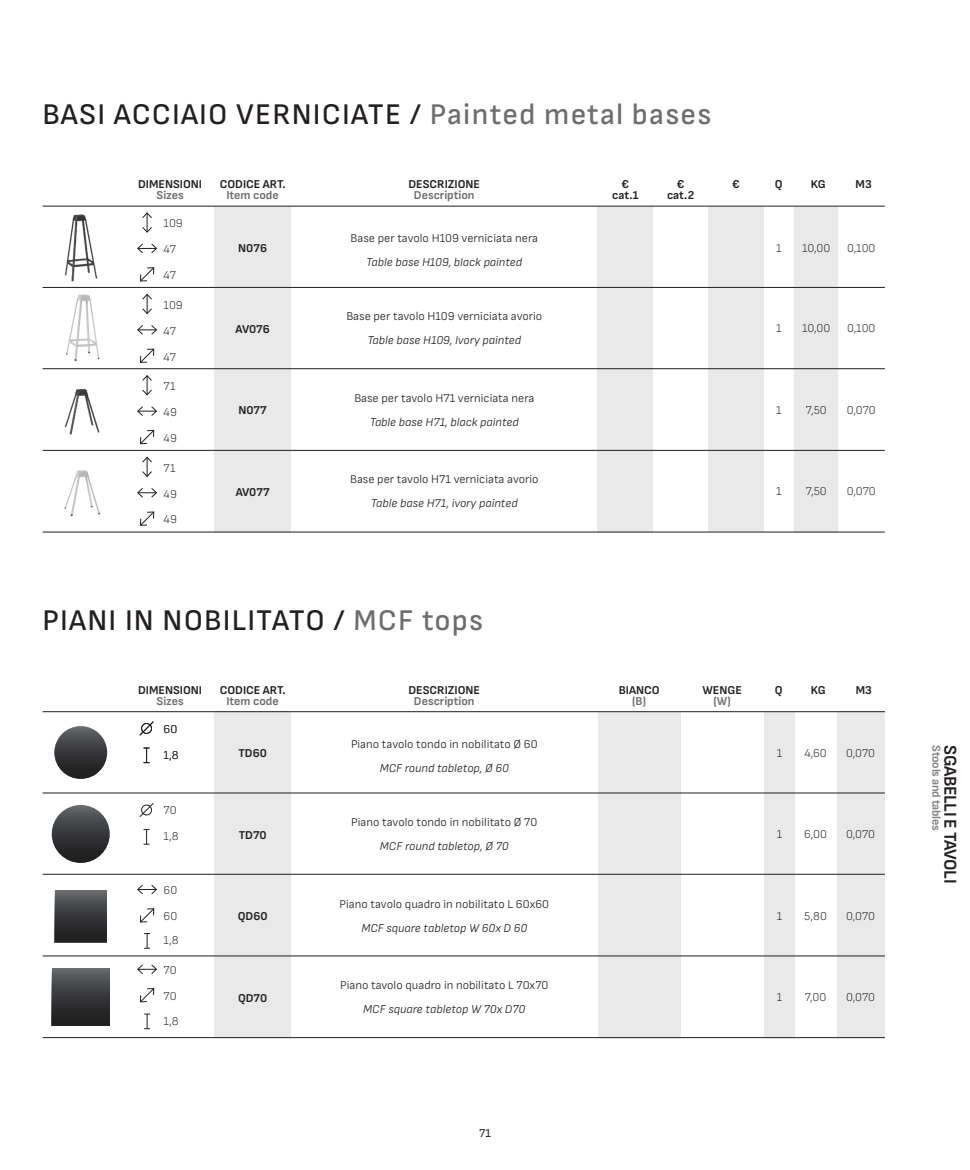
<style>
.page{position:relative;width:970px;height:1170px;background:#fff}
.page>*{position:absolute;margin:0;border:0;box-sizing:border-box;transform-origin:0 0}
.t1{font:500 30px "Sofia Sans";letter-spacing:.04em;color:#231f20}
.t2{font:700 18px "Sofia Sans";letter-spacing:-.02em;color:#231f20}
.t3{font:300 12px "Sofia Sans";color:#231f20}
.t4{font:italic 300 12px "Sofia Sans";color:#231f20}
.t5{font:300 12px "Sofia Sans";color:#231f20}
.t6{font:700 12px "Sofia Sans";color:#231f20}
.t7{font:700 12px "Sofia Sans";color:#6c6d70}
.t8{font:700 12px "Sofia Sans";letter-spacing:-.02em;color:#808285}
.t9{font:12px "Sofia Sans";color:#231f20}
.s1{color:#6c6d70}
</style>
<div class="page">
<div style="left:763px;top:711px;width:31px;height:326px;background:#e9e9e9"></div>
<div style="left:708px;top:206px;width:55px;height:326px;background:#e9e9e9"></div>
<div style="left:597px;top:206px;width:56px;height:326px;background:#e9e9e9"></div>
<div style="left:794px;top:206px;width:43px;height:326px;background:#e9e9e9"></div>
<div style="left:214px;top:206px;width:77px;height:326px;background:#e9e9e9"></div>
<hr style="left:43px;top:206px;width:841px;height:1px;background:#231f20">
<hr style="left:43px;top:368px;width:841px;height:1px;background:#231f20">
<hr style="left:43px;top:450px;width:841px;height:1px;background:#231f20">
<hr style="left:43px;top:531px;width:841px;height:1px;background:#231f20">
<hr style="left:43px;top:287px;width:841px;height:1px;background:#231f20">
<svg style="left:137px;top:243px;width:20px;height:10px"></svg>
<svg style="left:142px;top:212px;width:10px;height:21px"></svg>
<svg style="left:140px;top:267px;width:14px;height:14px"></svg>
<svg style="left:137px;top:325px;width:20px;height:10px"></svg>
<svg style="left:137px;top:406px;width:20px;height:10px"></svg>
<svg style="left:137px;top:488px;width:20px;height:9px"></svg>
<svg style="left:142px;top:294px;width:10px;height:20px"></svg>
<svg style="left:142px;top:375px;width:10px;height:20px"></svg>
<svg style="left:142px;top:456px;width:10px;height:21px"></svg>
<svg style="left:140px;top:348px;width:14px;height:15px"></svg>
<svg style="left:140px;top:430px;width:14px;height:14px"></svg>
<svg style="left:140px;top:511px;width:14px;height:14px"></svg>
<img style="left:64px;top:389px;width:36px;height:46px">
<img style="left:64px;top:470px;width:36px;height:47px">
<img style="left:64px;top:214px;width:34px;height:68px">
<img style="left:66px;top:294px;width:34px;height:68px">
<div style="left:597px;top:711px;width:83px;height:326px;background:#e9e9e9"></div>
<div style="left:837px;top:711px;width:47px;height:326px;background:#e9e9e9"></div>
<div style="left:214px;top:711px;width:77px;height:326px;background:#e9e9e9"></div>
<hr style="left:43px;top:711px;width:841px;height:1px;background:#231f20">
<hr style="left:43px;top:873px;width:841px;height:1px;background:#231f20">
<hr style="left:43px;top:955px;width:841px;height:1px;background:#231f20">
<hr style="left:43px;top:1037px;width:841px;height:1px;background:#231f20">
<hr style="left:43px;top:792px;width:841px;height:1px;background:#231f20">
<svg style="left:137px;top:884px;width:20px;height:10px"></svg>
<svg style="left:137px;top:964px;width:20px;height:10px"></svg>
<svg style="left:140px;top:908px;width:14px;height:14px"></svg>
<svg style="left:140px;top:988px;width:14px;height:14px"></svg>
<svg style="left:139px;top:721px;width:15px;height:14px"></svg>
<svg style="left:139px;top:803px;width:15px;height:14px"></svg>
<svg style="left:144px;top:747px;width:5px;height:16px"></svg>
<svg style="left:144px;top:829px;width:5px;height:15px"></svg>
<svg style="left:144px;top:933px;width:6px;height:15px"></svg>
<svg style="left:144px;top:1013px;width:6px;height:16px"></svg>
<div style="left:54px;top:726px;width:53px;height:52px;background:linear-gradient(to bottom,#616367,#181718);border-radius:50%"></div>
<div style="left:52px;top:804px;width:58px;height:58px;background:linear-gradient(to bottom,#6e6f73,#131314);border-radius:50%"></div>
<div style="left:55px;top:890px;width:52px;height:52px;background:linear-gradient(to bottom,#606266,#181718)"></div>
<div style="left:52px;top:967px;width:58px;height:58px;background:linear-gradient(to bottom,#616266,#181718)"></div>
<p class="t1" style="left:43px;top:97px;width:670px">BASI ACCIAIO VERNICIATE / <span class="s1">Painted metal bases</span></p>
<p class="t6" style="left:138px;top:177px;width:66px">DIMENSIONI</p>
<p class="t6" style="left:732px;top:177px;width:9px">€</p>
<p class="t7" style="left:156px;top:187px;width:29px">Sizes</p>
<p class="t6" style="left:220px;top:177px;width:67px">CODICE ART.</p>
<p class="t7" style="left:226px;top:187px;width:54px">Item code</p>
<p class="t6" style="left:408px;top:177px;width:73px">DESCRIZIONE</p>
<p class="t7" style="left:414px;top:187px;width:62px">Description</p>
<p class="t6" style="left:621px;top:177px;width:9px">€</p>
<p class="t6" style="left:612px;top:187px;width:28px">cat.1</p>
<p class="t6" style="left:676px;top:177px;width:9px">€</p>
<p class="t6" style="left:667px;top:187px;width:29px">cat.2</p>
<p class="t5" style="left:164px;top:217px;width:21px">109</p>
<p class="t5" style="left:164px;top:242px;width:14px">47</p>
<p class="t6" style="left:238px;top:241px;width:30px">N076</p>
<p class="t5" style="left:164px;top:268px;width:14px">47</p>
<p class="t5" style="left:164px;top:298px;width:21px">109</p>
<p class="t5" style="left:164px;top:324px;width:14px">47</p>
<p class="t5" style="left:164px;top:350px;width:14px">47</p>
<p class="t5" style="left:164px;top:379px;width:13px">71</p>
<p class="t5" style="left:164px;top:405px;width:15px">49</p>
<p class="t5" style="left:164px;top:431px;width:15px">49</p>
<p class="t5" style="left:164px;top:461px;width:13px">71</p>
<p class="t5" style="left:164px;top:487px;width:15px">49</p>
<p class="t5" style="left:164px;top:512px;width:15px">49</p>
<p class="t6" style="left:235px;top:322px;width:36px">AV076</p>
<p class="t6" style="left:238px;top:403px;width:30px">N077</p>
<p class="t6" style="left:236px;top:485px;width:35px">AV077</p>
<p class="t3" style="left:350px;top:231px;width:189px">Base per tavolo H109 verniciata nera</p>
<p class="t4" style="left:366px;top:255px;width:157px">Table base H109, black painted</p>
<p class="t3" style="left:346px;top:309px;width:197px">Base per tavolo H109 verniciata avorio</p>
<p class="t4" style="left:367px;top:333px;width:155px">Table base H109, Ivory painted</p>
<p class="t3" style="left:354px;top:391px;width:181px">Base per tavolo H71 verniciata nera</p>
<p class="t4" style="left:370px;top:415px;width:151px">Table base H71, black painted</p>
<p class="t3" style="left:350px;top:472px;width:190px">Base per tavolo H71 verniciata avorio</p>
<p class="t4" style="left:371px;top:496px;width:148px">Table base H71, ivory painted</p>
<p class="t1" style="left:43px;top:602px;width:442px">PIANI IN NOBILITATO / <span class="s1">MCF tops</span></p>
<p class="t6" style="left:138px;top:683px;width:66px">DIMENSIONI</p>
<p class="t7" style="left:156px;top:693px;width:29px">Sizes</p>
<p class="t5" style="left:164px;top:722px;width:15px">60</p>
<p class="t5" style="left:164px;top:748px;width:17px">1,8</p>
<p class="t5" style="left:164px;top:803px;width:15px">70</p>
<p class="t5" style="left:164px;top:829px;width:17px">1,8</p>
<p class="t5" style="left:164px;top:883px;width:15px">60</p>
<p class="t5" style="left:164px;top:909px;width:15px">60</p>
<p class="t5" style="left:164px;top:933px;width:17px">1,8</p>
<p class="t5" style="left:164px;top:963px;width:15px">70</p>
<p class="t5" style="left:164px;top:989px;width:15px">70</p>
<p class="t5" style="left:164px;top:1014px;width:17px">1,8</p>
<p class="t6" style="left:220px;top:683px;width:67px">CODICE ART.</p>
<p class="t7" style="left:226px;top:693px;width:54px">Item code</p>
<p class="t6" style="left:238px;top:746px;width:30px">TD60</p>
<p class="t6" style="left:239px;top:827px;width:29px">TD70</p>
<p class="t6" style="left:238px;top:908px;width:31px">QD60</p>
<p class="t6" style="left:238px;top:990px;width:31px">QD70</p>
<p class="t6" style="left:408px;top:683px;width:73px">DESCRIZIONE</p>
<p class="t7" style="left:414px;top:693px;width:62px">Description</p>
<p class="t3" style="left:351px;top:736px;width:188px">Piano tavolo tondo in nobilitato Ø 60</p>
<p class="t4" style="left:379px;top:760px;width:131px">MCF round tabletop, Ø 60</p>
<p class="t3" style="left:351px;top:814px;width:187px">Piano tavolo tondo in nobilitato Ø 70</p>
<p class="t4" style="left:380px;top:838px;width:130px">MCF round tabletop, Ø 70</p>
<p class="t3" style="left:339px;top:897px;width:211px">Piano tavolo quadro in nobilitato L 60x60</p>
<p class="t4" style="left:361px;top:921px;width:167px">MCF square tabletop W 60x D 60</p>
<p class="t3" style="left:340px;top:977px;width:210px">Piano tavolo quadro in nobilitato L 70x70</p>
<p class="t4" style="left:363px;top:1001px;width:163px">MCF square tabletop W 70x D70</p>
<p class="t6" style="left:618px;top:683px;width:42px">BIANCO</p>
<p class="t7" style="left:632px;top:693px;width:15px">(B)</p>
<p class="t6" style="left:702px;top:683px;width:41px">WENGE</p>
<p class="t7" style="left:713px;top:693px;width:19px">(W)</p>
<p class="t6" style="left:774px;top:177px;width:9px">Q</p>
<p class="t6" style="left:810px;top:177px;width:16px">KG</p>
<p class="t6" style="left:855px;top:177px;width:18px">M3</p>
<p class="t5" style="left:776px;top:241px;width:7px">1</p>
<p class="t5" style="left:802px;top:241px;width:30px">10,00</p>
<p class="t5" style="left:847px;top:241px;width:30px">0,100</p>
<p class="t5" style="left:776px;top:321px;width:7px">1</p>
<p class="t5" style="left:802px;top:321px;width:30px">10,00</p>
<p class="t5" style="left:847px;top:321px;width:30px">0,100</p>
<p class="t5" style="left:776px;top:403px;width:7px">1</p>
<p class="t5" style="left:805px;top:403px;width:23px">7,50</p>
<p class="t5" style="left:846px;top:403px;width:30px">0,070</p>
<p class="t5" style="left:776px;top:484px;width:7px">1</p>
<p class="t5" style="left:805px;top:484px;width:23px">7,50</p>
<p class="t5" style="left:846px;top:484px;width:30px">0,070</p>
<p class="t6" style="left:774px;top:683px;width:9px">Q</p>
<p class="t6" style="left:810px;top:683px;width:16px">KG</p>
<p class="t6" style="left:855px;top:683px;width:18px">M3</p>
<p class="t5" style="left:776px;top:746px;width:7px">1</p>
<p class="t5" style="left:804px;top:746px;width:24px">4,60</p>
<p class="t5" style="left:846px;top:746px;width:30px">0,070</p>
<p class="t5" style="left:776px;top:826px;width:7px">1</p>
<p class="t5" style="left:804px;top:826px;width:24px">6,00</p>
<p class="t5" style="left:846px;top:826px;width:30px">0,070</p>
<p class="t5" style="left:776px;top:909px;width:7px">1</p>
<p class="t5" style="left:804px;top:909px;width:24px">5,80</p>
<p class="t5" style="left:846px;top:909px;width:30px">0,070</p>
<p class="t5" style="left:776px;top:989px;width:7px">1</p>
<p class="t5" style="left:804px;top:989px;width:23px">7,00</p>
<p class="t5" style="left:846px;top:989px;width:30px">0,070</p>
<p class="t9" style="left:479px;top:1126px;width:13px">71</p>
<p class="t8" style="left:943px;top:745px;width:87px;rotate:90deg">Stools and tables</p>
<h2 class="t2" style="left:960px;top:745px;width:140px;rotate:90deg">SGABELLI E TAVOLI</h2>
</div>
